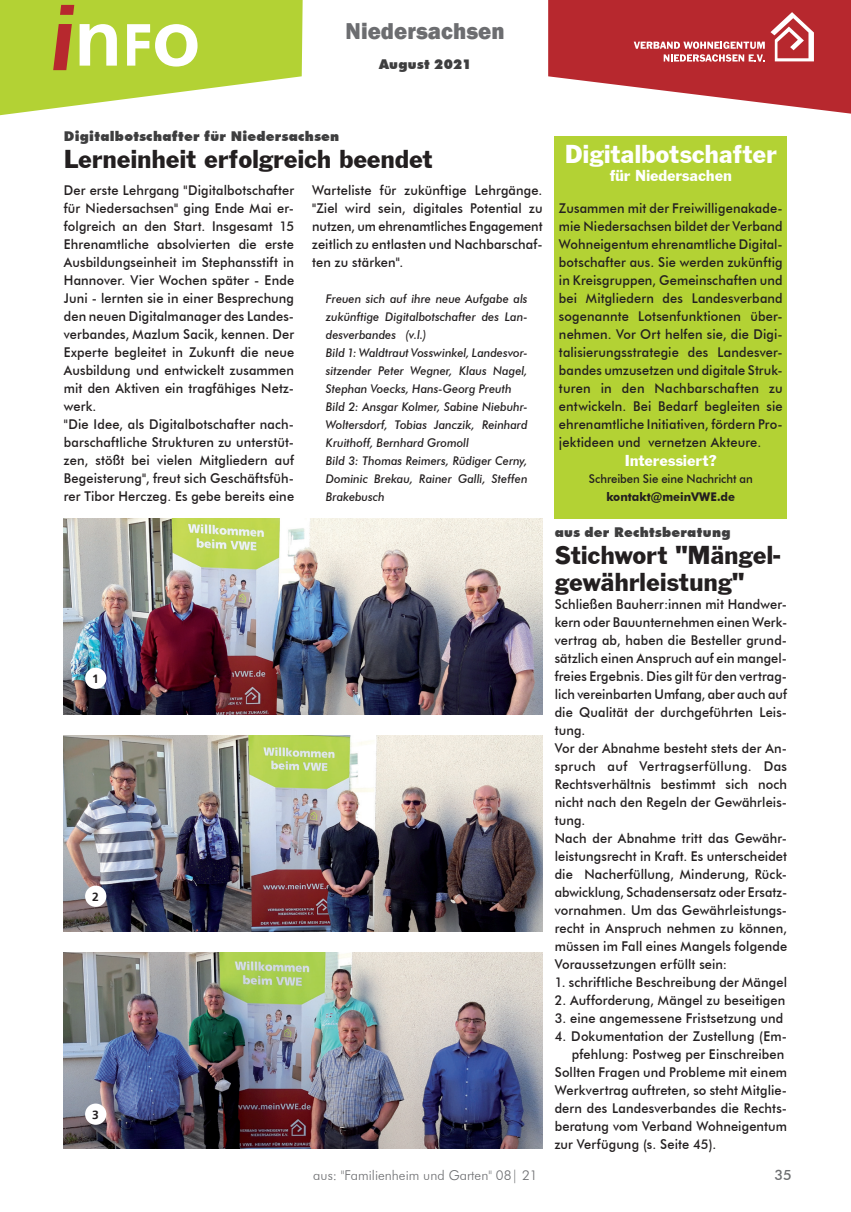
<style>
.page{position:relative;width:851px;height:1212px;background:#fff}
.page>*{position:absolute;margin:0;border:0;box-sizing:border-box;transform-origin:0 0}
.t1{font:27px/26.8px "Franklin Gothic";letter-spacing:-.01em;color:#231f20}
.t2{font:27px "Franklin Gothic";letter-spacing:-.01em;color:#fff}
.t3{font:800 23.55px "Franklin Gothic";letter-spacing:.005em;color:#6c6d70;scale:.95 1}
.t4{font:16.5px "Franklin Gothic";letter-spacing:-.01em;color:#fff}
.t5{font:500 14.25px "Futura BT";color:#6c6d70}
.t6{font:500 13.5px/18px "Futura BT";letter-spacing:.01em;color:#231f20;scale:.95 1}
.t7{font:900 13.5px "Futura BT";letter-spacing:.02em;color:#3e3e3f}
.t8{font:300 13.5px "Futura BT";color:#6c6d70}
.t9{font:italic 500 12px/18px "Futura BT";color:#231f20;scale:.95 1}
.t10{font:500 12px "Futura BT";letter-spacing:-.005em;color:#231f20;scale:.95 1}
.t11{font:700 12px "Futura BT";color:#231f20;scale:.95 1}
.t12{font:700 12px "Frutiger LT";color:#231f20}
</style>
<div class="page">
<svg style="left:548px;top:0;width:302px;height:114px"></svg>
<svg style="left:0;top:0;width:302px;height:115px"></svg>
<div style="left:554px;top:136px;width:232px;height:383px;background:#b3d234"></div>
<img style="left:64px;top:518px;width:478px;height:196px">
<img style="left:64px;top:736px;width:478px;height:195px">
<img style="left:64px;top:953px;width:478px;height:195px">
<div style="left:85px;top:668px;width:21px;height:21px;background:#fff;border-radius:50%"></div>
<div style="left:85px;top:885px;width:21px;height:22px;background:#fff;border-radius:50%"></div>
<div style="left:85px;top:1103px;width:21px;height:22px;background:#fff;border-radius:50%"></div>
<h2 class="t3" style="left:345px;top:15px;width:169px">Niedersachsen</h2>
<p class="t7" style="left:379px;top:56px;width:94px">August 2021</p>
<p class="t7" style="left:64px;top:128px;width:277px">Digitalbotschafter für Niedersachsen</p>
<h1 class="t1" style="left:64px;top:145px;width:370px">Lerneinheit erfolgreich beendet</h1>
<p class="t6" style="left:64px;top:181px;width:244px">Der erste Lehrgang "Digitalbotschafter für Niedersachsen" ging Ende Mai er&shy;folgreich an den Start. Insgesamt 15<br>Ehrenamtliche absolvierten die erste Ausbildungseinheit im Stephansstift in Hannover. Vier Wochen später - Ende Juni - lernten sie in einer Besprechung den neuen Digitalmanager des Landes&shy;verbandes, Mazlum Sacik, kennen. Der Experte begleitet in Zukunft die neue Ausbildung und entwickelt zusammen mit den Aktiven ein tragfähiges Netz&shy;werk.<br>"Die Idee, als Digitalbotschafter nach&shy;barschaftliche Strukturen zu unterstüt&shy;zen, stößt bei vielen Mitgliedern auf Begeisterung", freut sich Geschäftsfüh&shy;rer Tibor Herczeg. Es gebe bereits eine</p>
<p class="t6" style="left:312px;top:181px;width:244px;text-align:justify">Warteliste für zukünftige Lehrgänge. "Ziel wird sein, digitales Potential zu nutzen, um ehrenamtliches Engagement zeitlich zu entlasten und Nachbarschaf&shy;ten zu stärken".</p>
<p class="t9" style="left:326px;top:290px;width:214px">Freuen sich auf ihre neue Aufgabe als zukünftige Digitalbotschafter des Lan&shy;desverbandes (v.l.)<br>Bild 1: Waldtraut Vosswinkel, Landesvor&shy;sitzender Peter Wegner, Klaus Nagel, Stephan Voecks, Hans-Georg Preuth Bild 2: Ansgar Kolmer, Sabine Niebuhr-Woltersdorf, Tobias Janczik, Reinhard Kruithoff, Bernhard Gromoll<br>Bild 3: Thomas Reimers, Rüdiger Cerny, Dominic Brekau, Rainer Galli, Steffen Brakebusch</p>
<p class="t12" style="left:92px;top:671px;width:8px">1</p>
<p class="t12" style="left:92px;top:889px;width:8px">2</p>
<p class="t12" style="left:92px;top:1107px;width:8px">3</p>
<h1 class="t2" style="left:564px;top:138px;width:213px">Digitalbotschafter</h1>
<p class="t4" style="left:609px;top:166px;width:124px">für Niedersachen</p>
<p class="t6" style="left:559px;top:199px;width:237px;text-align:justify">Zusammen mit der Freiwilligenakade&shy;mie Niedersachsen bildet der Verband Wohneigentum ehrenamtliche Digital&shy;botschafter aus. Sie werden zukünftig in Kreisgruppen, Gemeinschaften und bei Mitgliedern des Landesverband sogenannte Lotsenfunktionen über&shy;nehmen. Vor Ort helfen sie, die Digi&shy;talisierungsstrategie des Landesver&shy;bandes umzusetzen und digitale Struk&shy;turen in den Nachbarschaften zu entwickeln. Bei Bedarf begleiten sie ehrenamtliche Initiativen, fördern Pro&shy;jektideen und vernetzen Akteure.</p>
<p class="t4" style="left:624px;top:451px;width:94px">Interessiert?</p>
<p class="t10" style="left:588px;top:471px;width:174px">Schreiben Sie eine Nachricht an</p>
<p class="t11" style="left:606px;top:489px;width:137px">kontakt@meinVWE.de</p>
<p class="t7" style="left:554px;top:524px;width:177px">aus der Rechtsberatung</p>
<h1 class="t1" style="left:554px;top:541px;width:227px">Stichwort "Mängel&shy;gewährleistung"</h1>
<p class="t6" style="left:554px;top:595px;width:246px">Schließen Bauherr:innen mit Handwer&shy;kern oder Bauunternehmen einen Werk&shy;vertrag ab, haben die Besteller grund&shy;sätzlich einen Anspruch auf ein mangel&shy;freies Ergebnis. Dies gilt für den vertrag&shy;lich vereinbarten Umfang, aber auch auf die Qualität der durchgeführten Leis&shy;tung.<br>Vor der Abnahme besteht stets der An&shy;spruch auf Vertragserfüllung. Das Rechtsverhältnis bestimmt sich noch nicht nach den Regeln der Gewährleis&shy;tung.<br>Nach der Abnahme tritt das Gewähr&shy;leistungsrecht in Kraft. Es unterscheidet die Nacherfüllung, Minderung, Rück&shy;abwicklung, Schadensersatz oder Ersatz&shy;vornahmen. Um das Gewährleistungs&shy;recht in Anspruch nehmen zu können, müssen im Fall eines Mangels folgende Voraussetzungen erfüllt sein:</p>
<p class="t6" style="left:554px;top:973px;width:246px">1. schriftliche Beschreibung der Mängel</p>
<p class="t6" style="left:554px;top:991px;width:244px">2. Aufforderung, Mängel zu beseitigen</p>
<p class="t6" style="left:554px;top:1009px;width:242px">3. eine angemessene Fristsetzung und</p>
<p class="t6" style="left:554px;top:1027px;width:246px">4. Dokumentation der Zustellung (Em-</p>
<p class="t6" style="left:571px;top:1045px;width:225px">pfehlung: Postweg per Einschreiben</p>
<p class="t6" style="left:554px;top:1063px;width:246px">Sollten Fragen und Probleme mit einem</p>
<p class="t6" style="left:554px;top:1081px;width:246px">Werkvertrag auftreten, so steht Mitglie-</p>
<p class="t6" style="left:554px;top:1099px;width:246px">dern des Landesverbandes die Rechts-</p>
<p class="t6" style="left:554px;top:1117px;width:246px">beratung vom Verband Wohneigentum</p>
<p class="t6" style="left:554px;top:1135px;width:171px">zur Verfügung (s. Seite 45).</p>
<p class="t8" style="left:313px;top:1167px;width:226px">aus: "Familienheim und Garten" 08| 21</p>
<p class="t5" style="left:774px;top:1166px;width:19px">35</p>
</div>
